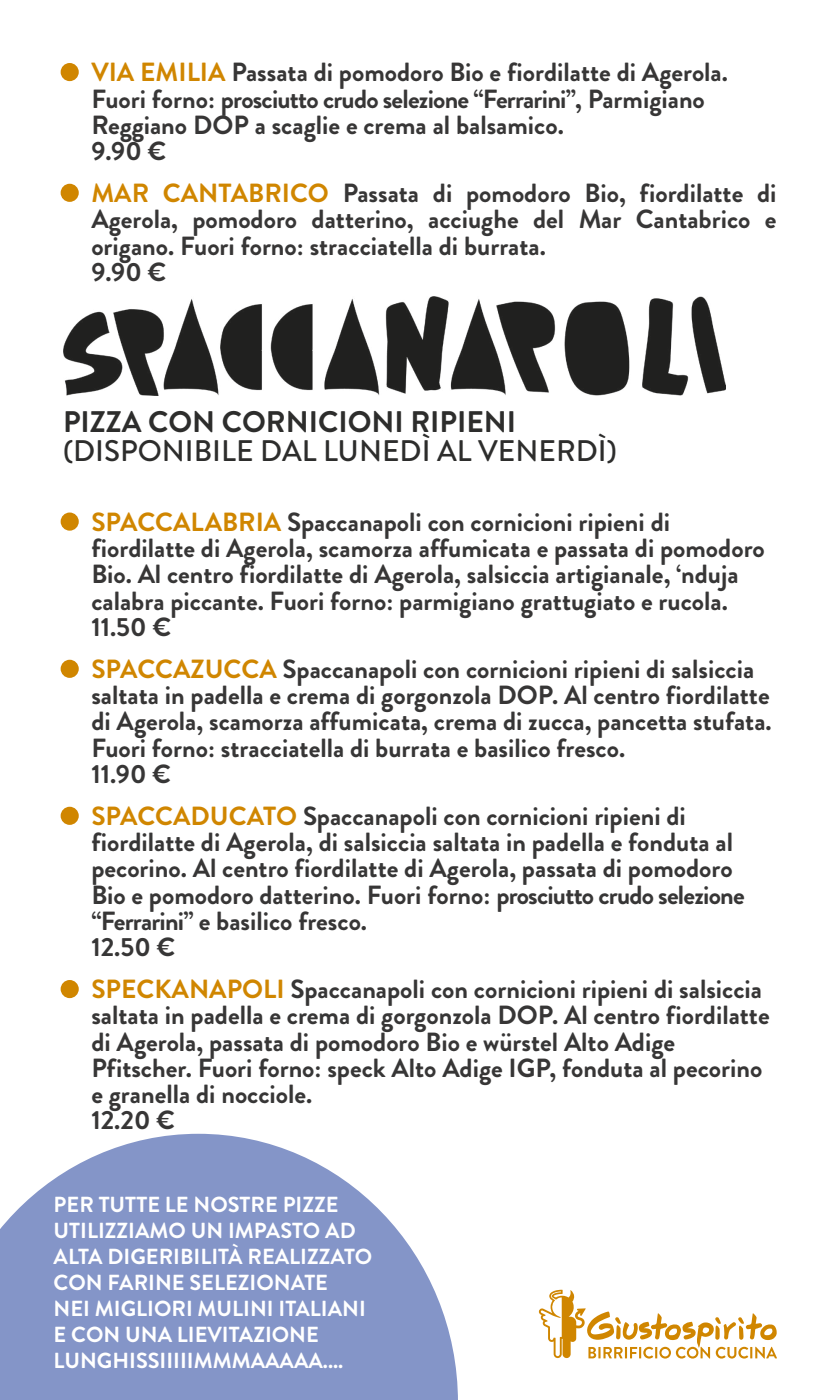
<style>
.page{position:relative;width:840px;height:1400px;background:#fff}
.page>*{position:absolute;margin:0;border:0;box-sizing:border-box;transform-origin:0 0}
.t1{font:500 29.75px "Brandon Grotesque";color:#2d2d2c}
.t2{font:700 29.75px "Brandon Grotesque";color:#2d2d2c}
.t3{font:700 26.25px/26.2px "Brandon Grotesque";color:#373636}
.t4{font:700 21.7px/26.1px "Brandon Grotesque";color:#fff}
.s1{color:#d08600}
</style>
<div class="page">
<svg style="left:0;top:1134px;width:458px;height:266px;fill:#8495c8"></svg>
<img style="left:63px;top:297px;width:663px;height:99px">
<svg style="left:539px;top:1290px;width:238px;height:69px"></svg>
<div style="left:61px;top:660px;width:18px;height:18px;background:#d08600;border-radius:50%"></div>
<div style="left:61px;top:513px;width:18px;height:18px;background:#d08600;border-radius:50%"></div>
<div style="left:61px;top:184px;width:18px;height:18px;background:#d08600;border-radius:50%"></div>
<div style="left:61px;top:63px;width:18px;height:18px;background:#d08600;border-radius:50%"></div>
<div style="left:61px;top:807px;width:18px;height:18px;background:#d08600;border-radius:50%"></div>
<div style="left:61px;top:980px;width:18px;height:18px;background:#d08600;border-radius:50%"></div>
<p class="t3" style="left:91px;top:60px;width:638px;text-indent:-28px"><span class="s1">• VIA EMILIA</span> Passata di pomodoro Bio e fiordilatte di Agerola.<br>Fuori forno: prosciutto crudo selezione “Ferrarini”, Parmigiano Reggiano DOP a scaglie e crema al balsamico.<br>9.90 €</p>
<p class="t3" style="left:91px;top:180px;width:687px;text-indent:-28px"><span class="s1">• MAR CANTABRICO</span> Passata di pomodoro Bio, fiordilatte di Agerola, pomodoro datterino, acciughe del Mar Cantabrico e origano. Fuori forno: stracciatella di burrata.<br>9.90 €</p>
<p class="t2" style="left:63px;top:400px;width:455px">PIZZA CON CORNICIONI RIPIENI</p>
<p class="t1" style="left:63px;top:430px;width:555px">(DISPONIBILE DAL LUNEDÌ AL VENERDÌ)</p>
<p class="t3" style="left:91px;top:509px;width:675px;text-indent:-28px"><span class="s1">• SPACCALABRIA</span> Spaccanapoli con cornicioni ripieni di fiordilatte di Agerola, scamorza affumicata e passata di pomodoro Bio. Al centro fiordilatte di Agerola, salsiccia artigianale, ‘nduja calabra piccante. Fuori forno: parmigiano grattugiato e rucola.<br>11.50 €</p>
<p class="t3" style="left:91px;top:656px;width:682px;text-indent:-28px"><span class="s1">• SPACCAZUCCA</span> Spaccanapoli con cornicioni ripieni di salsiccia saltata in padella e crema di gorgonzola DOP. Al centro fiordilatte di Agerola, scamorza affumicata, crema di zucca, pancetta stufata.<br>Fuori forno: stracciatella di burrata e basilico fresco.<br>11.90 €</p>
<p class="t3" style="left:91px;top:803px;width:655px;text-indent:-28px"><span class="s1">• SPACCADUCATO</span> Spaccanapoli con cornicioni ripieni di fiordilatte di Agerola, di salsiccia saltata in padella e fonduta al pecorino. Al centro fiordilatte di Agerola, passata di pomodoro Bio e pomodoro datterino. Fuori forno: prosciutto crudo selezione “Ferrarini” e basilico fresco.<br>12.50 €</p>
<p class="t3" style="left:91px;top:976px;width:680px;text-indent:-28px"><span class="s1">• SPECKANAPOLI</span> Spaccanapoli con cornicioni ripieni di salsiccia saltata in padella e crema di gorgonzola DOP. Al centro fiordilatte di Agerola, passata di pomodoro Bio e würstel Alto Adige Pfitscher. Fuori forno: speck Alto Adige IGP, fonduta al pecorino e granella di nocciole.<br>12.20 €</p>
<p class="t4" style="left:54px;top:1191px;width:320px">PER TUTTE LE NOSTRE PIZZE<br>UTILIZZIAMO UN IMPASTO AD<br>ALTA DIGERIBILITÀ REALIZZATO<br>CON FARINE SELEZIONATE<br>NEI MIGLIORI MULINI ITALIANI<br>E CON UNA LIEVITAZIONE<br>LUNGHISSIIIIIMMMAAAAA....</p>
</div>
